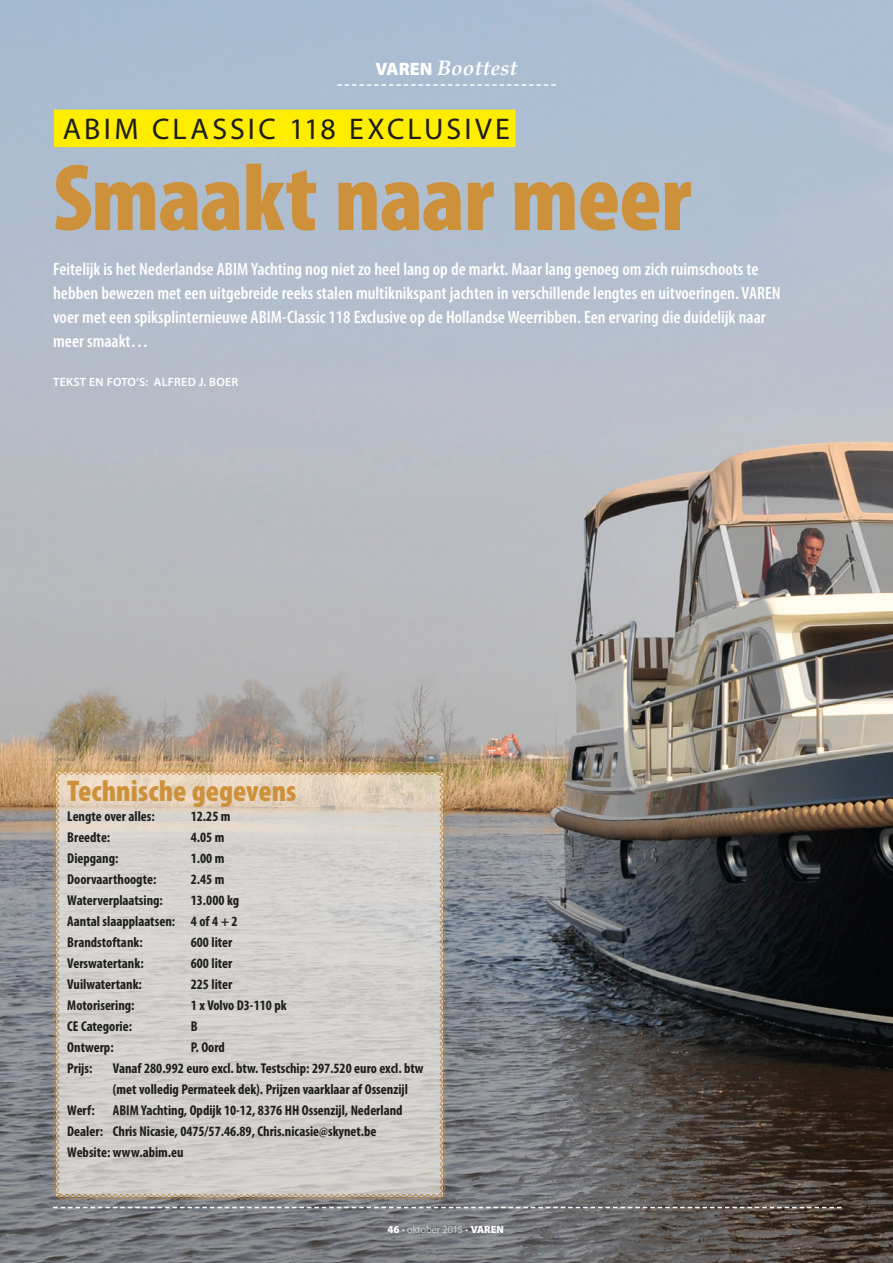
<style>
.page{position:relative;width:893px;height:1263px;background:#fff}
.page>*{position:absolute;margin:0;border:0;box-sizing:border-box;transform-origin:0 0}
.TITEL{font:900 condensed 96px "Myriad Pro";letter-spacing:-.01em;color:#ce913b}
.ONDERTITEL{font:30px "Myriad Pro";letter-spacing:.105em;color:#1d1d1b}
.TITEL_KADER{font:900 condensed 30px "Myriad Pro";color:#ce913b}
.RUBRIEK{font:italic 700 21px "Palatino";color:#fff}
.INTRO{font:600 condensed 18px/24px "Myriad Pro";color:#fff}
.BODY_KADER{font:700 condensed 14.25px/21px "Myriad Pro";color:#1d1d1b}
.AUTEUR{font:600 12px "Myriad Pro";letter-spacing:.02em;color:#fff}
.t1{font:300 10.5px "Myriad Pro";color:#fff}
.s1{font-family:"Myriad Pro";font-weight:900;font-style:normal;font-size:18px}
.s2{font-weight:900}
</style>
<div class="page">
<img style="left:0;top:0;width:893px;height:1263px">
<svg style="left:337px;top:84px;width:219px;height:2px"></svg>
<svg style="left:53px;top:1207px;width:788px;height:1px"></svg>
<div style="left:54px;top:110px;width:462px;height:37px;background:#ffed00"></div>
<svg style="left:53px;top:769px;width:393px;height:431px;background:#d2cdc6"></svg>
<p class="RUBRIEK" style="left:375px;top:50px;width:144px"><span class="s1">VAREN</span> Boottest</p>
<p class="ONDERTITEL" style="left:63px;top:113px;width:449px">ABIM CLASSIC 118 EXCLUSIVE</p>
<p class="TITEL" style="left:53px;top:145px;width:639px">Smaakt naar meer</p>
<p class="INTRO" style="left:53px;top:257px;width:729px">Feitelijk is het Nederlandse ABIM Yachting nog niet zo heel lang op de markt. Maar lang genoeg om zich ruimschoots te hebben bewezen met een uitgebreide reeks stalen multiknikspant jachten in verschillende lengtes en uitvoeringen. VAREN voer met een spiksplinternieuwe ABIM-Classic 118 Exclusive op de Hollandse Weerribben. Een ervaring die duidelijk naar meer smaakt…</p>
<p class="AUTEUR" style="left:53px;top:374px;width:187px">TEKST EN FOTO’S: ALFRED J. BOER</p>
<p class="TITEL_KADER" style="left:67px;top:774px;width:231px">Technische gegevens</p>
<p class="BODY_KADER" style="left:67px;top:806px;width:89px">Lengte over alles:</p>
<p class="BODY_KADER" style="left:191px;top:806px;width:41px">12.25 m</p>
<p class="BODY_KADER" style="left:67px;top:827px;width:44px">Breedte:</p>
<p class="BODY_KADER" style="left:191px;top:827px;width:35px">4.05 m</p>
<p class="BODY_KADER" style="left:67px;top:848px;width:53px">Diepgang:</p>
<p class="BODY_KADER" style="left:191px;top:848px;width:35px">1.00 m</p>
<p class="BODY_KADER" style="left:67px;top:869px;width:90px">Doorvaarthoogte:</p>
<p class="BODY_KADER" style="left:191px;top:869px;width:35px">2.45 m</p>
<p class="BODY_KADER" style="left:67px;top:890px;width:97px">Waterverplaatsing:</p>
<p class="BODY_KADER" style="left:191px;top:890px;width:50px">13.000 kg</p>
<p class="BODY_KADER" style="left:67px;top:911px;width:172px">Aantal slaapplaatsen: 4 of 4 + 2</p>
<p class="BODY_KADER" style="left:67px;top:932px;width:77px">Brandstoftank:</p>
<p class="BODY_KADER" style="left:191px;top:932px;width:43px">600 liter</p>
<p class="BODY_KADER" style="left:67px;top:953px;width:78px">Verswatertank:</p>
<p class="BODY_KADER" style="left:191px;top:953px;width:43px">600 liter</p>
<p class="BODY_KADER" style="left:67px;top:974px;width:76px">Vuilwatertank:</p>
<p class="BODY_KADER" style="left:191px;top:974px;width:43px">225 liter</p>
<p class="BODY_KADER" style="left:67px;top:995px;width:69px">Motorisering:</p>
<p class="BODY_KADER" style="left:191px;top:995px;width:97px">1 x Volvo D3-110 pk</p>
<p class="BODY_KADER" style="left:67px;top:1016px;width:66px">CE Categorie:</p>
<p class="BODY_KADER" style="left:191px;top:1016px;width:8px">B</p>
<p class="BODY_KADER" style="left:67px;top:1037px;width:48px">Ontwerp:</p>
<p class="BODY_KADER" style="left:191px;top:1037px;width:36px">P. Oord</p>
<p class="BODY_KADER" style="left:67px;top:1058px;width:27px">Prijs:</p>
<p class="BODY_KADER" style="left:113px;top:1058px;width:312px">Vanaf 280.992 euro excl. btw. Testschip: 297.520 euro excl. btw (met volledig Permateek dek). Prijzen vaarklaar af Ossenzijl</p>
<p class="BODY_KADER" style="left:67px;top:1100px;width:29px">Werf:</p>
<p class="BODY_KADER" style="left:113px;top:1100px;width:291px">ABIM Yachting, Opdijk 10-12, 8376 HH Ossenzijl, Nederland</p>
<p class="BODY_KADER" style="left:67px;top:1121px;width:311px">Dealer: Chris Nicasie, 0475/57.46.89, Chris.nicasie@skynet.be</p>
<p class="BODY_KADER" style="left:67px;top:1142px;width:118px">Website: www.abim.eu</p>
<p class="t1" style="left:388px;top:1223px;width:118px"><span class="s2">46</span> • oktober 2015 • <span class="s2">VAREN</span></p>
</div>
